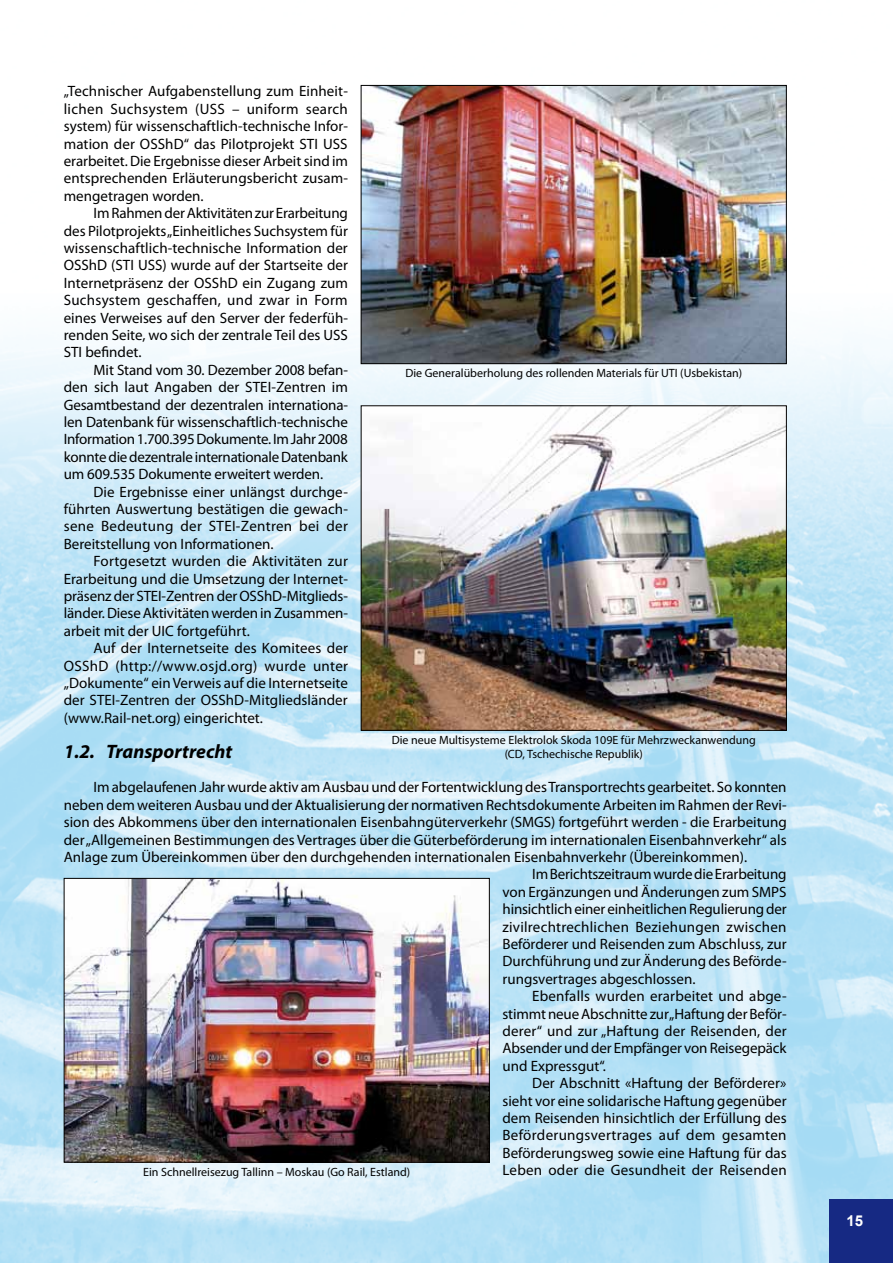
<style>
.page{position:relative;width:893px;height:1263px;background:#fff}
.page>*{position:absolute;margin:0;border:0;box-sizing:border-box;transform-origin:0 0}
.t1{font:italic 700 19.5px "Myriad Pro";color:#000}
.t2{font:15px/17.4px "Myriad Pro";color:#000;text-align:justify}
.t3{font:15px "Myriad Pro";letter-spacing:.02em;color:#000}
.t4{font:700 15px "Arial";color:#fff}
.t5{font:12px/14.4px "Myriad Pro";color:#000;text-align:center}
</style>
<div class="page">
<img style="left:0;top:84px;width:893px;height:1179px">
<div style="left:829px;top:1199px;width:64px;height:64px;background:#162983"></div>
<img style="left:363px;top:87px;width:422px;height:275px">
<div style="left:361px;top:85px;width:426px;height:279px;border:1px solid #000"></div>
<img style="left:363px;top:407px;width:422px;height:322px">
<div style="left:361px;top:405px;width:426px;height:326px;border:1px solid #000"></div>
<img style="left:66px;top:880px;width:422px;height:280px">
<div style="left:64px;top:878px;width:426px;height:284px;border:1px solid #000"></div>
<p class="t2" style="left:64px;top:82px;width:286px">„Technischer Aufgabenstellung zum Einheit&shy;lichen Suchsystem (USS – uniform search system) für wissenschaftlich-technische Infor&shy;mation der OSShD“ das Pilotprojekt STI USS erarbeitet. Die Ergebnisse dieser Arbeit sind im entsprechenden Erläuterungsbericht zusam&shy;mengetragen worden.</p>
<p class="t2" style="left:64px;top:204px;width:286px;text-indent:30px">Im Rahmen der Aktivitäten zur Erarbeitung des Pilotprojekts „Einheitliches Suchsystem für wissenschaftlich-technische Information der OSShD (STI USS) wurde auf der Startseite der Internetpräsenz der OSShD ein Zugang zum Suchsystem geschaffen, und zwar in Form eines Verweises auf den Server der federfüh&shy;renden Seite, wo sich der zentrale Teil des USS STI befindet.</p>
<p class="t2" style="left:64px;top:361px;width:286px;text-indent:30px">Mit Stand vom 30. Dezember 2008 befan&shy;den sich laut Angaben der STEI-Zentren im Gesamtbestand der dezentralen internationa&shy;len Datenbank für wissenschaftlich-technische Information 1.700.395 Dokumente. Im Jahr 2008 konnte die dezentrale internationale Datenbank um 609.535 Dokumente erweitert werden.</p>
<p class="t2" style="left:64px;top:483px;width:286px;text-indent:30px">Die Ergebnisse einer unlängst durchge&shy;führten Auswertung bestätigen die gewach&shy;sene Bedeutung der STEI-Zentren bei der Bereitstellung von Informationen.</p>
<p class="t2" style="left:64px;top:552px;width:286px;text-indent:30px">Fortgesetzt wurden die Aktivitäten zur Erarbeitung und die Umsetzung der Internet&shy;präsenz der STEI-Zentren der OSShD-Mitglieds&shy;länder. Diese Aktivitäten werden in Zusammen&shy;arbeit mit der UIC fortgeführt.</p>
<p class="t2" style="left:64px;top:639px;width:286px;text-indent:30px">Auf der Internetseite des Komitees der OSShD (http://www.osjd.org) wurde unter „Dokumente“ ein Verweis auf die Internetseite der STEI-Zentren der OSShD-Mitgliedsländer (www.Rail-net.org) eingerichtet.</p>
<h1 class="t1" style="left:64px;top:738px;width:170px">1.2. Transportrecht</h1>
<p class="t2" style="left:94px;top:778px;width:694px">Im abgelaufenen Jahr wurde aktiv am Ausbau und der Fortentwicklung des Transportrechts gearbeitet. So konnten</p>
<p class="t2" style="left:64px;top:796px;width:724px">neben dem weiteren Ausbau und der Aktualisierung der normativen Rechtsdokumente Arbeiten im Rahmen der Revi-</p>
<p class="t2" style="left:64px;top:813px;width:724px">sion des Abkommens über den internationalen Eisenbahngüterverkehr (SMGS) fortgeführt werden - die Erarbeitung</p>
<p class="t2" style="left:64px;top:831px;width:724px">der „Allgemeinen Bestimmungen des Vertrages über die Güterbeförderung im internationalen Eisenbahnverkehr“ als</p>
<p class="t2" style="left:64px;top:848px;width:685px">Anlage zum Übereinkommen über den durchgehenden internationalen Eisenbahnverkehr (Übereinkommen).</p>
<p class="t2" style="left:532px;top:865px;width:256px">Im Berichtszeitraum wurde die Erarbeitung</p>
<p class="t2" style="left:502px;top:883px;width:285px">von Ergänzungen und Änderungen zum SMPS</p>
<p class="t2" style="left:502px;top:900px;width:286px">hinsichtlich einer einheitlichen Regulierung der</p>
<p class="t2" style="left:502px;top:918px;width:285px">zivilrechtrechlichen Beziehungen zwischen</p>
<p class="t2" style="left:502px;top:935px;width:286px">Beförderer und Reisenden zum Abschluss, zur</p>
<p class="t2" style="left:502px;top:952px;width:286px">Durchführung und zur Änderung des Beförde-</p>
<p class="t2" style="left:502px;top:970px;width:194px">rungsvertrages abgeschlossen.</p>
<p class="t2" style="left:532px;top:987px;width:256px">Ebenfalls wurden erarbeitet und abge-</p>
<p class="t2" style="left:502px;top:1005px;width:286px">stimmt neue Abschnitte zur „Haftung der Beför-</p>
<p class="t2" style="left:502px;top:1022px;width:286px">derer“ und zur „Haftung der Reisenden, der</p>
<p class="t2" style="left:502px;top:1039px;width:286px">Absender und der Empfänger von Reisegepäck</p>
<p class="t2" style="left:502px;top:1057px;width:105px">und Expressgut“.</p>
<p class="t2" style="left:532px;top:1074px;width:256px">Der Abschnitt «Haftung der Beförderer»</p>
<p class="t2" style="left:502px;top:1092px;width:286px">sieht vor eine solidarische Haftung gegenüber</p>
<p class="t2" style="left:502px;top:1109px;width:286px">dem Reisenden hinsichtlich der Erfüllung des</p>
<p class="t3" style="left:502px;top:1126px;width:286px">Beförderungsvertrages auf dem gesamten</p>
<p class="t2" style="left:502px;top:1144px;width:286px">Beförderungsweg sowie eine Haftung für das</p>
<p class="t2" style="left:502px;top:1161px;width:286px">Leben oder die Gesundheit der Reisenden</p>
<p class="t5" style="left:405px;top:366px;width:338px">Die Generalüberholung des rollenden Materials für UTI (Usbekistan)</p>
<p class="t5" style="left:392px;top:732px;width:365px">Die neue Multisysteme Elektrolok Skoda 109E für Mehrzweckanwendung (CD, Tschechische Republik)</p>
<p class="t5" style="left:143px;top:1164px;width:269px">Ein Schnellreisezug Tallinn – Moskau (Go Rail, Estland)</p>
<p class="t4" style="left:847px;top:1211px;width:18px">15</p>
</div>
